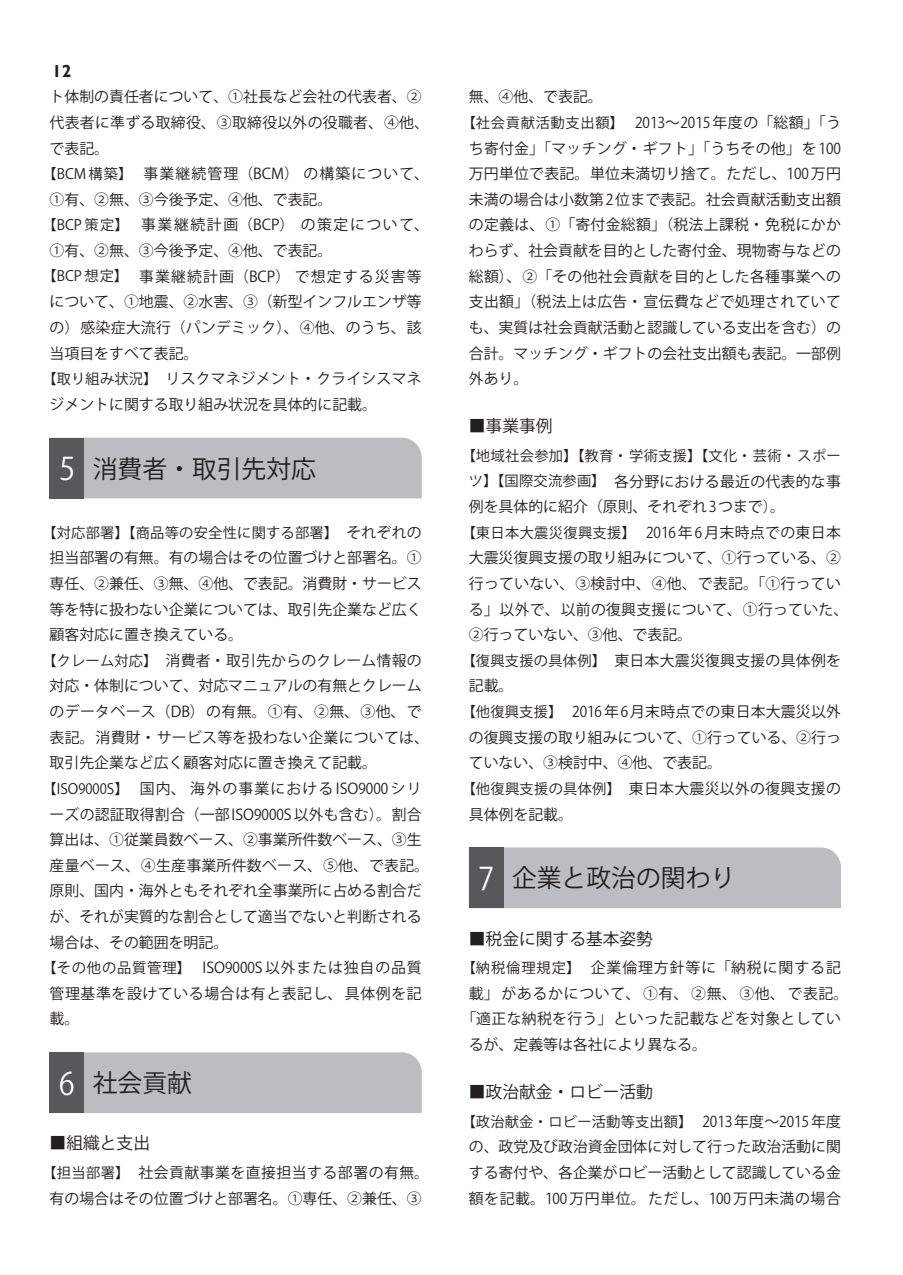
<style>
.page{position:relative;width:903px;height:1275px;background:#fff}
.page>*{position:absolute;margin:0;border:0;box-sizing:border-box;transform-origin:0 0}
.t1{font:24.85px "Koz Go Pr 6 N";color:#231f20}
.t2{font:700 17.32px "Gill Sans";color:#231f20}
._12Qリュウミン{font:16.8px "Koz Go Pr 6 N";color:#231f20}
._12Qリュウミン-2{font:14.88px/25.6px "Koz Go Pr 6 N";color:#231f20}
._12Qリュウミン-3{font:14.88px/25.6px "Koz Go Pr 6 N";letter-spacing:.02em;color:#231f20}
._12Qリュウミン-4{font:14.88px/25.6px "Koz Go Pr 6 N";letter-spacing:.04em;color:#231f20}
._12Qリュウミン-5{font:14.88px/25.6px "Koz Go Pr 6 N";letter-spacing:.05em;color:#231f20}
._12Qリュウミン-6{font:14.88px "Koz Go Pr 6 N";letter-spacing:.06em;color:#231f20}
._12Qリュウミン-7{font:14.88px "Koz Go Pr 6 N";letter-spacing:.045em;color:#231f20}
._12Qリュウミン-8{font:14.17px "Koz Go Pr 6 N";letter-spacing:.015em;color:#231f20}
.s1{font-size:14.17px}
.s2{font-size:30.97px;color:#fff}
.s3{font-size:14.88px}
</style>
<div class="page">
<div style="left:84px;top:438px;width:338px;height:60px;background:#bcbdc0"></div>
<div style="left:50px;top:438px;width:34px;height:60px;background:#57585a"></div>
<div style="left:84px;top:1052px;width:338px;height:61px;background:#bcbdc0"></div>
<div style="left:50px;top:1052px;width:34px;height:61px;background:#57585a"></div>
<div style="left:504px;top:847px;width:337px;height:61px;background:#bcbdc0"></div>
<div style="left:469px;top:847px;width:35px;height:61px;background:#57585a"></div>
<p class="t2" style="left:52px;top:61px;width:21px">12</p>
<p class="_12Qリュウミン-2" style="left:50px;top:84px;width:381px">ト体制の責任者について、①社長など会社の代表者、②代表者に準ずる取締役、③取締役以外の役職者、④他、で表記。</p>
<p class="_12Qリュウミン-4" style="left:50px;top:161px;width:381px;text-indent:-7px"><span class="s1">【BCM構築】</span>　事業継続管理（BCM）の構築について、<br>①有、②無、③今後予定、④他、で表記。</p>
<p class="_12Qリュウミン-5" style="left:50px;top:213px;width:381px;text-indent:-7px"><span class="s1">【BCP策定】</span>　事業継続計画（BCP）の策定について、<br>①有、②無、③今後予定、④他、で表記。</p>
<p class="_12Qリュウミン-2" style="left:50px;top:264px;width:374px;text-align:justify;text-indent:-7px"><span class="s1">【BCP想定】</span>　事業継続計画（BCP）で想定する災害等について、①地震、②水害、③（新型インフルエンザ等の）感染症大流行（パンデミック）、④他、のうち、該当項目をすべて表記。</p>
<p class="_12Qリュウミン-2" style="left:50px;top:366px;width:373px;text-indent:-7px"><span class="s1">【取り組み状況】</span>　リスクマネジメント・クライシスマネジメントに関する取り組み状況を具体的に記載。</p>
<p class="t1" style="left:59px;top:454px;width:258px"><span class="s2">5</span> 消費者・取引先対応</p>
<p class="_12Qリュウミン-8" style="left:42px;top:524px;width:381px">【対応部署】【商品等の安全性に関する部署】<span class="s3">　それぞれの</span></p>
<p class="_12Qリュウミン-2" style="left:50px;top:545px;width:374px;text-align:justify">担当部署の有無。有の場合はその位置づけと部署名。①専任、②兼任、③無、④他、で表記。消費財・サービス等を特に扱わない企業については、取引先企業など広く顧客対応に置き換えている。</p>
<p class="_12Qリュウミン-2" style="left:50px;top:648px;width:381px;text-indent:-7px"><span class="s1">【クレーム対応】</span>　消費者・取引先からのクレーム情報の対応・体制について、対応マニュアルの有無とクレームのデータベース（DB）の有無。①有、②無、③他、で表記。消費財・サービス等を扱わない企業については、取引先企業など広く顧客対応に置き換えて記載。</p>
<p class="_12Qリュウミン-2" style="left:50px;top:776px;width:381px;text-indent:-7px"><span class="s1">【ISO9000S】</span>　国内、海外の事業における ISO9000 シリーズの認証取得割合（一部 ISO9000S 以外も含む）。割合算出は、①従業員数ベース、②事業所件数ベース、③生産量ベース、④生産事業所件数ベース、⑤他、で表記。原則、国内・海外ともそれぞれ全事業所に占める割合だが、それが実質的な割合として適当でないと判断される場合は、その範囲を明記。</p>
<p class="_12Qリュウミン-2" style="left:50px;top:955px;width:374px;text-align:justify;text-indent:-7px"><span class="s1">【その他の品質管理】</span>　ISO9000S以外または独自の品質管理基準を設けている場合は有と表記し、具体例を記載。</p>
<p class="t1" style="left:59px;top:1069px;width:134px"><span class="s2">6</span> 社会貢献</p>
<p class="_12Qリュウミン" style="left:50px;top:1134px;width:102px">■組織と支出</p>
<p class="_12Qリュウミン-2" style="left:42px;top:1160px;width:388px;text-align:center"><span class="s1">【担当部署】</span>　社会貢献事業を直接担当する部署の有無。有の場合はその位置づけと部署名。①専任、②兼任、③</p>
<p class="_12Qリュウミン-2" style="left:469px;top:84px;width:135px">無、④他、で表記。</p>
<p class="_12Qリュウミン-2" style="left:469px;top:110px;width:374px;text-align:justify;text-indent:-7px"><span class="s1">【社会貢献活動支出額】</span>　 2013～2015 年度の「総額」「うち寄付金」「マッチング・ギフト」「うちその他」を 100万円単位で表記。単位未満切り捨て。ただし、100 万円未満の場合は小数第 2 位まで表記。社会貢献活動支出額の定義は、①「寄付金総額」（税法上課税・免税にかかわらず、社会貢献を目的とした寄付金、現物寄与などの総額）、②「その他社会貢献を目的とした各種事業への支出額」（税法上は広告・宣伝費などで処理されていても、実質は社会貢献活動と認識している支出を含む）の合計。マッチング・ギフトの会社支出額も表記。一部例外あり。</p>
<p class="_12Qリュウミン" style="left:469px;top:417px;width:85px">■事業事例</p>
<p class="_12Qリュウミン-8" style="left:462px;top:447px;width:381px">【地域社会参加】【教育・学術支援】【文化・芸術・スポー</p>
<p class="_12Qリュウミン-2" style="left:469px;top:469px;width:373px"><span class="s1">ツ】【国際交流参画】</span>　各分野における最近の代表的な事例を具体的に紹介（原則、それぞれ 3 つまで）。</p>
<p class="_12Qリュウミン-2" style="left:469px;top:520px;width:381px;text-indent:-7px"><span class="s1">【東日本大震災復興支援】</span>　 2016 年 6 月末時点での東日本大震災復興支援の取り組みについて、①行っている、②行っていない、③検討中、④他、で表記。「①行っている」以外で、以前の復興支援について、①行っていた、<br>②行っていない、③他、で表記。</p>
<p class="_12Qリュウミン-2" style="left:469px;top:648px;width:374px;text-indent:-7px"><span class="s1">【復興支援の具体例】</span>　東日本大震災復興支援の具体例を記載。</p>
<p class="_12Qリュウミン-2" style="left:469px;top:699px;width:374px;text-align:justify;text-indent:-7px"><span class="s1">【他復興支援】</span>　 2016 年 6 月末時点での東日本大震災以外の復興支援の取り組みについて、①行っている、②行っていない、③検討中、④他、で表記。</p>
<p class="_12Qリュウミン-3" style="left:469px;top:776px;width:373px;text-indent:-7px"><span class="s1">【他復興支援の具体例】　</span>東日本大震災以外の復興支援の具体例を記載。</p>
<p class="t1" style="left:478px;top:864px;width:258px"><span class="s2">7</span> 企業と政治の関わり</p>
<p class="_12Qリュウミン" style="left:469px;top:929px;width:186px">■税金に関する基本姿勢</p>
<p class="_12Qリュウミン-6" style="left:462px;top:959px;width:381px"><span class="s1">【納税倫理規定】</span>　企業倫理方針等に「納税に関する記</p>
<p class="_12Qリュウミン-7" style="left:469px;top:985px;width:381px">載」があるかについて、 ①有、 ②無、 ③他、で表記。</p>
<p class="_12Qリュウミン-3" style="left:461px;top:1006px;width:381px">「適正な納税を行う」といった記載などを対象としてい</p>
<p class="_12Qリュウミン-2" style="left:469px;top:1032px;width:240px">るが、定義等は各社により異なる。</p>
<p class="_12Qリュウミン" style="left:469px;top:1083px;width:186px">■政治献金・ロビー活動</p>
<p class="_12Qリュウミン-8" style="left:462px;top:1113px;width:381px">【政治献金・ロビー活動等支出額】<span class="s3">　 2013 年度～2015 年度</span></p>
<p class="_12Qリュウミン-2" style="left:469px;top:1134px;width:374px;text-align:justify">の、政党及び政治資金団体に対して行った政治活動に関する寄付や、各企業がロビー活動として認識している金額を記載。100万円単位。ただし、100万円未満の場合</p>
</div>
